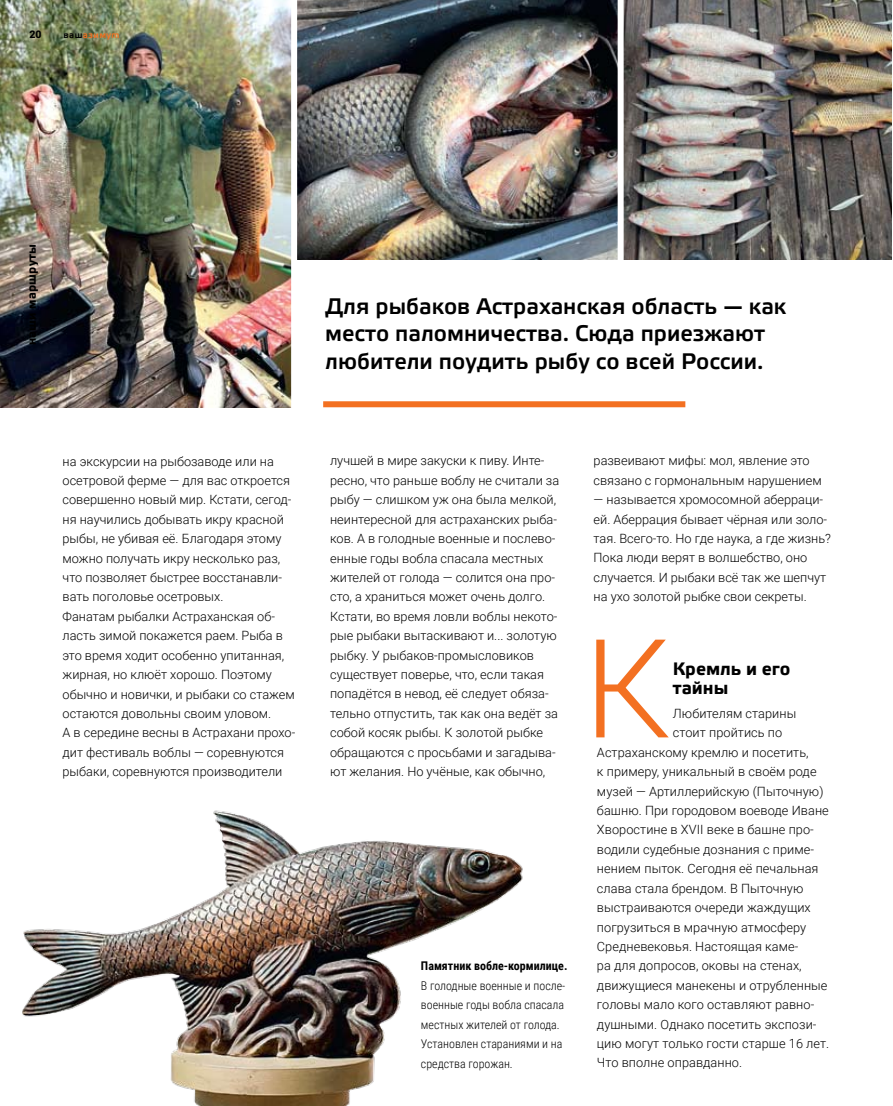
<style>
.page{position:relative;width:893px;height:1106px;background:#fff}
.page>*{position:absolute;margin:0;border:0;box-sizing:border-box;transform-origin:0 0}
.t1{font:300 137.4px "Roboto";color:#f37021}
.t2{font:22.5px/27px "Elektra Medium Pro";color:#000}
.t3{font:700 18px/19.5px "Elektra Text Pro";color:#000}
.t4{font:300 12.75px/19.4px "Roboto";color:#000}
.t5{font:300 12px/19.4px "Roboto Condensed";color:#000}
.t6{font:700 12px "Roboto Condensed";color:#000}
.t7{font:700 12px "Elektra Text Pro";letter-spacing:.02em;color:#000}
.t8{font:900 10.5px "Roboto";color:#000}
.t9{font:700 9px "Elektra Light Pro";letter-spacing:.05em;color:#f37021}
.s1{color:#000}
</style>
<div class="page">
<img style="left:0;top:0;width:291px;height:407px">
<img style="left:298px;top:0;width:320px;height:259px">
<img style="left:624px;top:0;width:267px;height:259px">
<div style="left:323px;top:401px;width:362px;height:6px;background:#f37021"></div>
<img style="left:22px;top:810px;width:501px;height:296px">
<p class="t8" style="left:30px;top:27px;width:14px">20</p>
<p class="t9" style="left:64px;top:30px;width:57px"><span class="s1">ваш</span>азимуm</p>
<p class="t7" style="left:25px;top:345px;width:103px;rotate:-90deg">наши маршруты</p>
<h2 class="t2" style="left:325px;top:294px;width:463px">Для рыбаков Астраханская область — как место паломничества. Сюда приезжают любители поудить рыбу со всей России.</h2>
<p class="t4" style="left:63px;top:451px;width:234px">на экскурсии на рыбозаводе или на осетровой ферме — для вас откроется совершенно новый мир. Кстати, сегод&shy;ня научились добывать икру красной рыбы, не убивая её. Благодаря этому можно получать икру несколько раз, что позволяет быстрее восстанавли&shy;вать поголовье осетровых.<br>Фанатам рыбалки Астраханская об&shy;ласть зимой покажется раем. Рыба в это время ходит особенно упитанная, жирная, но клюёт хорошо. Поэтому обычно и новички, и рыбаки со стажем остаются довольны своим уловом.<br>А в середине весны в Астрахани прохо&shy;дит фестиваль воблы — соревнуются рыбаки, соревнуются производители</p>
<p class="t4" style="left:330px;top:451px;width:231px">лучшей в мире закуски к пиву. Инте&shy;ресно, что раньше воблу не считали за рыбу — слишком уж она была мелкой, неинтересной для астраханских рыба&shy;ков. А в голодные военные и послево&shy;енные годы вобла спасала местных жителей от голода — солится она про&shy;сто, а храниться может очень долго.<br>Кстати, во время ловли воблы некото&shy;рые рыбаки вытаскивают и... золотую рыбку. У рыбаков-промысловиков существует поверье, что, если такая попадётся в невод, её следует обяза&shy;тельно отпустить, так как она ведёт за собой косяк рыбы. К золотой рыбке обращаются с просьбами и загадыва&shy;ют желания. Но учёные, как обычно,</p>
<p class="t4" style="left:594px;top:451px;width:230px">развеивают мифы: мол, явление это связано с гормональным нарушением</p>
<p class="t4" style="left:594px;top:489px;width:239px">— называется хромосомной аберраци&shy;ей. Аберрация бывает чёрная или золо&shy;тая. Всего-то. Но где наука, а где жизнь?<br>Пока люди верят в волшебство, оно случается. И рыбаки всё так же шепчут на ухо золотой рыбке свои секреты.</p>
<h1 class="t1" style="left:584px;top:592px;width:89px">К</h1>
<h3 class="t3" style="left:673px;top:659px;width:119px">Кремль и его тайны</h3>
<p class="t4" style="left:673px;top:703px;width:125px">Любителям старины</p>
<p class="t4" style="left:673px;top:722px;width:111px">стоит пройтись по</p>
<p class="t4" style="left:597px;top:742px;width:213px">Астраханскому кремлю и посетить,</p>
<p class="t4" style="left:597px;top:761px;width:221px">к примеру, уникальный в своём роде</p>
<p class="t4" style="left:597px;top:781px;width:228px">музей — Артиллерийскую (Пыточную)</p>
<p class="t4" style="left:597px;top:800px;width:233px">башню. При городовом воеводе Иване</p>
<p class="t4" style="left:597px;top:819px;width:218px">Хворостине в XVII веке в башне про-</p>
<p class="t4" style="left:597px;top:839px;width:219px">водили судебные дознания с приме-</p>
<p class="t4" style="left:597px;top:858px;width:223px">нением пыток. Сегодня её печальная</p>
<p class="t4" style="left:597px;top:878px;width:208px">слава стала брендом. В Пыточную</p>
<p class="t4" style="left:597px;top:897px;width:215px">выстраиваются очереди жаждущих</p>
<p class="t4" style="left:597px;top:916px;width:211px">погрузиться в мрачную атмосферу</p>
<p class="t4" style="left:597px;top:936px;width:203px">Средневековья. Настоящая каме-</p>
<p class="t4" style="left:597px;top:955px;width:206px">ра для допросов, оковы на стенах,</p>
<p class="t4" style="left:597px;top:975px;width:232px">движущиеся манекены и отрубленные</p>
<p class="t4" style="left:597px;top:994px;width:219px">головы мало кого оставляют равно-</p>
<p class="t4" style="left:597px;top:1013px;width:221px">душными. Однако посетить экспози-</p>
<p class="t4" style="left:597px;top:1033px;width:234px">цию могут только гости старше 16 лет.</p>
<p class="t4" style="left:597px;top:1052px;width:147px">Что вполне оправданно.</p>
<p class="t6" style="left:421px;top:957px;width:148px">Памятник вобле-кормилице.</p>
<p class="t5" style="left:421px;top:975px;width:146px">В голодные военные и после&shy;военные годы вобла спасала местных жителей от голода.<br>Установлен стараниями и на средства горожан.</p>
</div>
